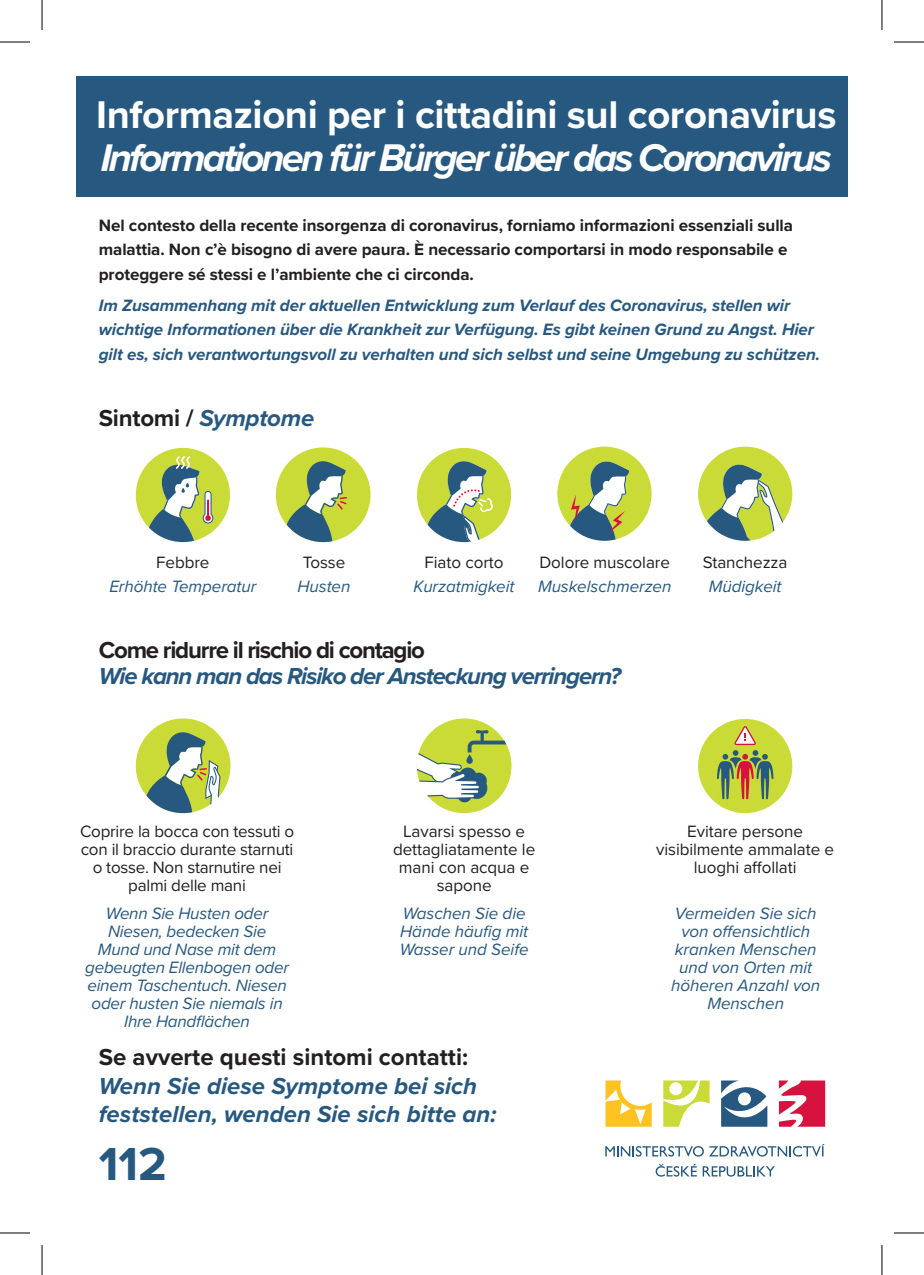
<style>
.page{position:relative;width:924px;height:1275px;background:#fff}
.page>*{position:absolute;margin:0;border:0;box-sizing:border-box;transform-origin:0 0}
.t1{font:700 48px "Proxima Nova";color:#27587f}
.t2{font:italic 700 40px "Proxima Nova";letter-spacing:-.07em;color:#fff}
.t3{font:700 40px "Proxima Nova";letter-spacing:-.01em;color:#fff}
.t4{font:italic 700 24px/28.8px "Proxima Nova";color:#27587f}
.t5{font:700 24px "Proxima Nova";letter-spacing:-.01em;color:#231f20}
.t6{font:italic 700 24px "Proxima Nova";letter-spacing:-.05em;color:#27587f}
.t7{font:700 24px "Proxima Nova";letter-spacing:-.05em;color:#231f20}
.t8{font:italic 17px/18px "Proxima Nova";letter-spacing:-.005em;color:#27587f;text-align:center}
.t9{font:17px/18px "Proxima Nova";letter-spacing:-.005em;color:#231f20;text-align:center}
.t10{font:italic 700 17px/24.4px "Proxima Nova";letter-spacing:-.005em;color:#27587f}
.t11{font:700 17px/24.4px "Proxima Nova";letter-spacing:-.005em;color:#231f20}
.s1{font-style:italic;color:#27587f}
</style>
<div class="page">
<div style="left:76px;top:76px;width:771px;height:120px;background:#27587f"></div>
<svg style="left:136px;top:448px;width:94px;height:94px"></svg>
<div style="left:276px;top:447px;width:94px;height:95px;background:#cadb37;border-radius:50%"></div>
<svg style="left:417px;top:448px;width:94px;height:94px"></svg>
<svg style="left:698px;top:446px;width:94px;height:95px"></svg>
<svg style="left:557px;top:446px;width:94px;height:95px"></svg>
<svg style="left:605px;top:1144px;width:219px;height:12px"></svg>
<svg style="left:655px;top:1164px;width:41px;height:12px"></svg>
<svg style="left:702px;top:1166px;width:72px;height:10px"></svg>
<svg style="left:778px;top:1080px;width:46px;height:46px"></svg>
<svg style="left:663px;top:1080px;width:46px;height:46px"></svg>
<svg style="left:605px;top:1080px;width:46px;height:46px"></svg>
<svg style="left:721px;top:1080px;width:46px;height:46px"></svg>
<div style="left:697px;top:719px;width:95px;height:94px;background:#cadb37;border-radius:50%"></div>
<svg style="left:716px;top:726px;width:57px;height:73px"></svg>
<div style="left:416px;top:718px;width:95px;height:95px;background:#cadb37;border-radius:50%"></div>
<svg style="left:416px;top:730px;width:90px;height:72px"></svg>
<svg style="left:286px;top:459px;width:61px;height:83px"></svg>
<div style="left:136px;top:718px;width:94px;height:95px;background:#cadb37;border-radius:50%"></div>
<svg style="left:146px;top:730px;width:74px;height:83px"></svg>
<hr style="left:0;top:42px;width:30px;height:1px;background:#000">
<hr style="left:893px;top:42px;width:30px;height:1px;background:#000">
<hr style="left:0;top:1232px;width:30px;height:1px;background:#000">
<hr style="left:893px;top:1232px;width:30px;height:1px;background:#000">
<hr style="left:42px;top:0;width:1px;height:30px;background:#000">
<hr style="left:42px;top:1245px;width:1px;height:30px;background:#000">
<hr style="left:881px;top:0;width:1px;height:30px;background:#000">
<hr style="left:881px;top:1245px;width:1px;height:30px;background:#000">
<h2 class="t3" style="left:96px;top:84px;width:741px">Informazioni per i cittadini sul coronavirus</h2>
<h2 class="t2" style="left:101px;top:127px;width:732px">Informationen für Bürger über das Coronavirus</h2>
<p class="t11" style="left:99px;top:213px;width:695px">Nel contesto della recente insorgenza di coronavirus, forniamo informazioni essenziali sulla malattia. Non c’è bisogno di avere paura. È necessario comportarsi in modo responsabile e proteggere sé stessi e l’ambiente che ci circonda.</p>
<p class="t10" style="left:99px;top:292px;width:722px">Im Zusammenhang mit der aktuellen Entwicklung zum Verlauf des Coronavirus, stellen wir wichtige Informationen über die Krankheit zur Verfügung. Es gibt keinen Grund zu Angst. Hier gilt es, sich verantwortungsvoll zu verhalten und sich selbst und seine Umgebung zu schützen.</p>
<h3 class="t5" style="left:99px;top:400px;width:217px">Sintomi / <span class="s1">Symptome</span></h3>
<p class="t9" style="left:156px;top:553px;width:55px">Febbre</p>
<p class="t9" style="left:302px;top:553px;width:44px">Tosse</p>
<p class="t9" style="left:424px;top:553px;width:80px">Fiato corto</p>
<p class="t9" style="left:539px;top:553px;width:132px">Dolore muscolare</p>
<p class="t9" style="left:702px;top:553px;width:86px">Stanchezza</p>
<p class="t8" style="left:109px;top:576px;width:148px">Erhöhte Temperatur</p>
<p class="t8" style="left:297px;top:576px;width:54px">Husten</p>
<p class="t8" style="left:413px;top:576px;width:102px">Kurzatmigkeit</p>
<p class="t8" style="left:537px;top:576px;width:135px">Muskelschmerzen</p>
<p class="t8" style="left:708px;top:576px;width:74px">Müdigkeit</p>
<h3 class="t7" style="left:99px;top:632px;width:327px">Come ridurre il rischio di contagio</h3>
<h3 class="t6" style="left:99px;top:657px;width:523px">Wie kann man das Risiko der Ansteckung verringern?</h3>
<p class="t9" style="left:80px;top:821px;width:215px">Coprire la bocca con tessuti o con il braccio durante starnuti o tosse. Non starnutire nei palmi delle mani</p>
<p class="t9" style="left:656px;top:821px;width:179px">Evitare persone visibilmente ammalate e luoghi affollati</p>
<p class="t9" style="left:393px;top:821px;width:144px">Lavarsi spesso e dettagliatamente le mani con acqua e sapone</p>
<p class="t8" style="left:85px;top:903px;width:205px">Wenn Sie Husten oder<br>Niesen, bedecken Sie<br>Mund und Nase mit dem gebeugten Ellenbogen oder einem Taschentuch. Niesen oder husten Sie niemals in<br>Ihre Handflächen</p>
<p class="t8" style="left:671px;top:903px;width:150px">Vermeiden Sie sich von offensichtlich kranken Menschen und von Orten mit höheren Anzahl von<br>Menschen</p>
<p class="t8" style="left:399px;top:903px;width:130px;text-align:left">Waschen Sie die<br>Hände häufig mit<br>Wasser und Seife</p>
<h3 class="t5" style="left:99px;top:1039px;width:370px">Se avverte questi sintomi contatti:</h3>
<h3 class="t4" style="left:99px;top:1070px;width:399px">Wenn Sie diese Symptome bei sich feststellen, wenden Sie sich bitte an:</h3>
<h1 class="t1" style="left:99px;top:1128px;width:70px">112</h1>
</div>
